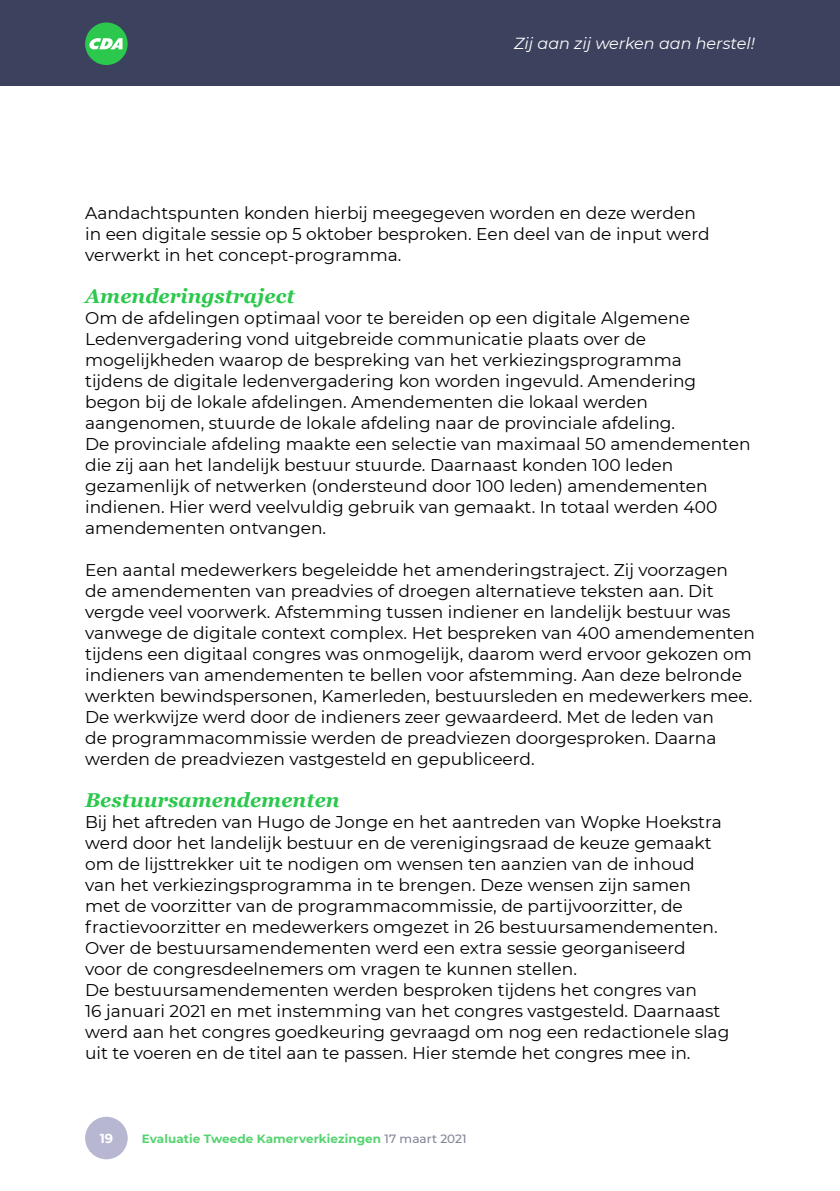
<style>
.page{position:relative;width:840px;height:1191px;background:#fff}
.page>*{position:absolute;margin:0;border:0;box-sizing:border-box;transform-origin:0 0}
.Body_8_5pt{font:italic 700 20px "Georgia";color:#2cc84d}
.Body_8_5pt-2{font:17px/21px "Montserrat";color:#000}
.t1{font:italic 16px "Montserrat";color:#fff}
.t2{font:700 13px "Montserrat";color:#fff}
.t3{font:700 12px "Montserrat";letter-spacing:.005em;color:#56d370}
.s1{font-weight:500;color:#808496}
</style>
<div class="page">
<div style="left:0;top:0;width:839px;height:85px;background:#3c415d"></div>
<div style="left:85px;top:23px;width:43px;height:42px;background:#2cc84d;border-radius:50%"></div>
<svg style="left:89px;top:38px;width:33px;height:11px"></svg>
<div style="left:85px;top:1116px;width:43px;height:43px;background:#b8b7d2;border-radius:50%"></div>
<p class="t1" style="left:514px;top:33px;width:242px">Zij aan zij werken aan herstel!</p>
<p class="Body_8_5pt-2" style="left:85px;top:202px;width:625px">Aandachtspunten konden hierbij meegegeven worden en deze werden in een digitale sessie op 5 oktober besproken. Een deel van de input werd verwerkt in het concept-programma.</p>
<p class="Body_8_5pt" style="left:85px;top:281px;width:211px">Amenderingstraject</p>
<p class="Body_8_5pt-2" style="left:85px;top:307px;width:666px">Om de afdelingen optimaal voor te bereiden op een digitale Algemene Ledenvergadering vond uitgebreide communicatie plaats over de mogelijkheden waarop de bespreking van het verkiezingsprogramma<br>tijdens de digitale ledenvergadering kon worden ingevuld. Amendering begon bij de lokale afdelingen. Amendementen die lokaal werden aangenomen, stuurde de lokale afdeling naar de provinciale afdeling.<br>De provinciale afdeling maakte een selectie van maximaal 50 amendementen die zij aan het landelijk bestuur stuurde. Daarnaast konden 100 leden gezamenlijk of netwerken (ondersteund door 100 leden) amendementen indienen. Hier werd veelvuldig gebruik van gemaakt. In totaal werden 400 amendementen ontvangen.</p>
<p class="Body_8_5pt-2" style="left:85px;top:559px;width:671px">Een aantal medewerkers begeleidde het amenderingstraject. Zij voorzagen<br>de amendementen van preadvies of droegen alternatieve teksten aan. Dit vergde veel voorwerk. Afstemming tussen indiener en landelijk bestuur was vanwege de digitale context complex. Het bespreken van 400 amendementen tijdens een digitaal congres was onmogelijk, daarom werd ervoor gekozen om indieners van amendementen te bellen voor afstemming. Aan deze belronde werkten bewindspersonen, Kamerleden, bestuursleden en medewerkers mee.<br>De werkwijze werd door de indieners zeer gewaardeerd. Met de leden van<br>de programmacommissie werden de preadviezen doorgesproken. Daarna werden de preadviezen vastgesteld en gepubliceerd.</p>
<p class="Body_8_5pt" style="left:85px;top:785px;width:256px">Bestuursamendementen</p>
<p class="Body_8_5pt-2" style="left:85px;top:811px;width:645px">Bij het aftreden van Hugo de Jonge en het aantreden van Wopke Hoekstra werd door het landelijk bestuur en de verenigingsraad de keuze gemaakt om de lijsttrekker uit te nodigen om wensen ten aanzien van de inhoud van het verkiezingsprogramma in te brengen. Deze wensen zijn samen met de voorzitter van de programmacommissie, de partijvoorzitter, de fractievoorzitter en medewerkers omgezet in 26 bestuursamendementen.<br>Over de bestuursamendementen werd een extra sessie georganiseerd<br>voor de congresdeelnemers om vragen te kunnen stellen.<br>De bestuursamendementen werden besproken tijdens het congres van<br>16 januari 2021 en met instemming van het congres vastgesteld. Daarnaast werd aan het congres goedkeuring gevraagd om nog een redactionele slag uit te voeren en de titel aan te passen. Hier stemde het congres mee in.</p>
<p class="t2" style="left:100px;top:1128px;width:15px">19</p>
<p class="t3" style="left:142px;top:1129px;width:326px">Evaluatie Tweede Kamerverkiezingen <span class="s1">17 maart 2021</span></p>
</div>
